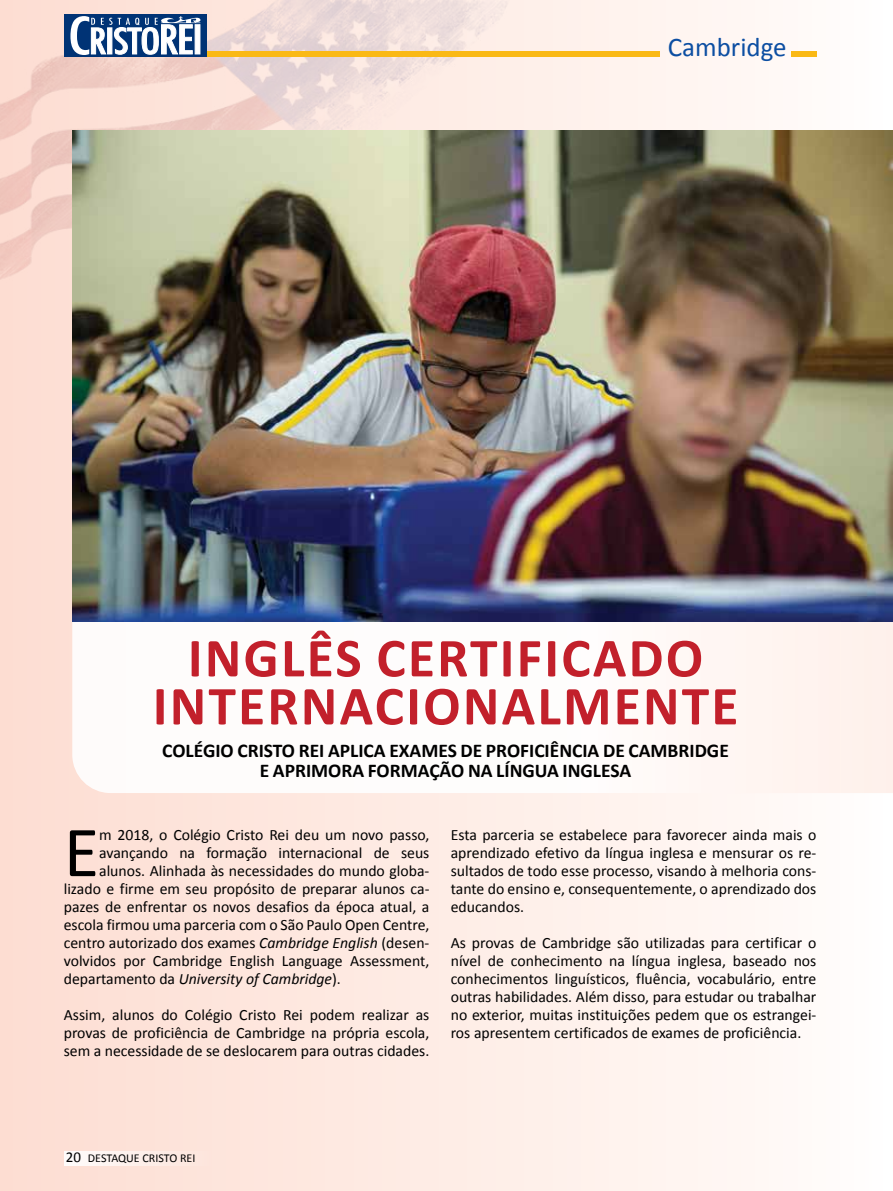
<style>
.page{position:relative;width:893px;height:1191px;background:#fff}
.page>*{position:absolute;margin:0;border:0;box-sizing:border-box;transform-origin:0 0}
.t1{font:72.45px "Calibri";color:#000}
.t2{font:700 55.5px/48px "Calibri";letter-spacing:.04em;color:#c2202b;text-align:center}
.t3{font:27px "Calibri";color:#0c4ea2}
.t4{font:700 19.5px/19.5px "Calibri";color:#000;text-align:center}
.t5{font:15.75px/18px "Calibri";color:#000;text-align:justify}
.t6{font:italic 15.75px "Calibri";color:#000}
.t7{font:12px "Calibri";color:#000}
.s1{font-style:italic}
.s2{font-style:normal}
.s3{font-size:15px}
</style>
<div class="page">
<div style="left:0;top:0;width:893px;height:1191px;background:linear-gradient(to right,#fdddd1,#fffcfb)"></div>
<img style="left:0;top:0;width:519px;height:285px">
<svg style="left:72px;top:621px;width:821px;height:172px"></svg>
<img style="left:72px;top:131px;width:821px;height:490px">
<svg style="left:64px;top:1151px;width:164px;height:14px"></svg>
<div style="left:64px;top:51px;width:595px;height:6px;background:#fab915"></div>
<div style="left:791px;top:51px;width:25px;height:6px;background:#fab915"></div>
<div style="left:64px;top:14px;width:142px;height:43px;background:#003375"></div>
<svg style="left:70px;top:16px;width:130px;height:39px"></svg>
<h3 class="t3" style="left:668px;top:30px;width:120px">Cambridge</h3>
<h2 class="t2" style="left:153px;top:634px;width:587px">INGLÊS CERTIFICADO<br>INTERNACIONALMENTE</h2>
<p class="t4" style="left:162px;top:741px;width:568px">COLÉGIO CRISTO REI APLICA EXAMES DE PROFICIÊNCIA DE CAMBRIDGE<br>E APRIMORA FORMAÇÃO NA LÍNGUA INGLESA</p>
<h1 class="t1" style="left:64px;top:806px;width:37px">E</h1>
<p class="t5" style="left:99px;top:826px;width:332px">m 2018, o Colégio Cristo Rei deu um novo passo,</p>
<p class="t5" style="left:99px;top:844px;width:332px">avançando na formação internacional de seus</p>
<p class="t5" style="left:99px;top:862px;width:332px">alunos. Alinhada às necessidades do mundo globa-</p>
<p class="t5" style="left:64px;top:880px;width:367px">lizado e firme em seu propósito de preparar alunos ca-</p>
<p class="t5" style="left:64px;top:898px;width:367px">pazes de enfrentar os novos desafios da época atual, a</p>
<p class="t5" style="left:64px;top:916px;width:367px">escola firmou uma parceria com o São Paulo Open Centre,</p>
<p class="t5" style="left:64px;top:934px;width:367px">centro autorizado dos exames <span class="s1">Cambridge English</span> (desen-</p>
<p class="t5" style="left:64px;top:952px;width:367px">volvidos por Cambridge English Language Assessment,</p>
<p class="t6" style="left:64px;top:968px;width:279px"><span class="s2">departamento da</span> University of Cambridge<span class="s2">).</span></p>
<p class="t5" style="left:64px;top:1006px;width:367px">Assim, alunos do Colégio Cristo Rei podem realizar as provas de proficiência de Cambridge na própria escola, sem a necessidade de se deslocarem para outras cidades.</p>
<p class="t5" style="left:451px;top:826px;width:367px">Esta parceria se estabelece para favorecer ainda mais o aprendizado efetivo da língua inglesa e mensurar os re&shy;sultados de todo esse processo, visando à melhoria cons&shy;tante do ensino e, consequentemente, o aprendizado dos educandos.</p>
<p class="t5" style="left:451px;top:934px;width:367px">As provas de Cambridge são utilizadas para certificar o nível de conhecimento na língua inglesa, baseado nos conhecimentos linguísticos, fluência, vocabulário, entre outras habilidades. Além disso, para estudar ou trabalhar no exterior, muitas instituições pedem que os estrangei&shy;ros apresentem certificados de exames de proficiência.</p>
<p class="t7" style="left:66px;top:1150px;width:131px"><span class="s3">20</span> DESTAQUE CRISTO REI</p>
</div>
